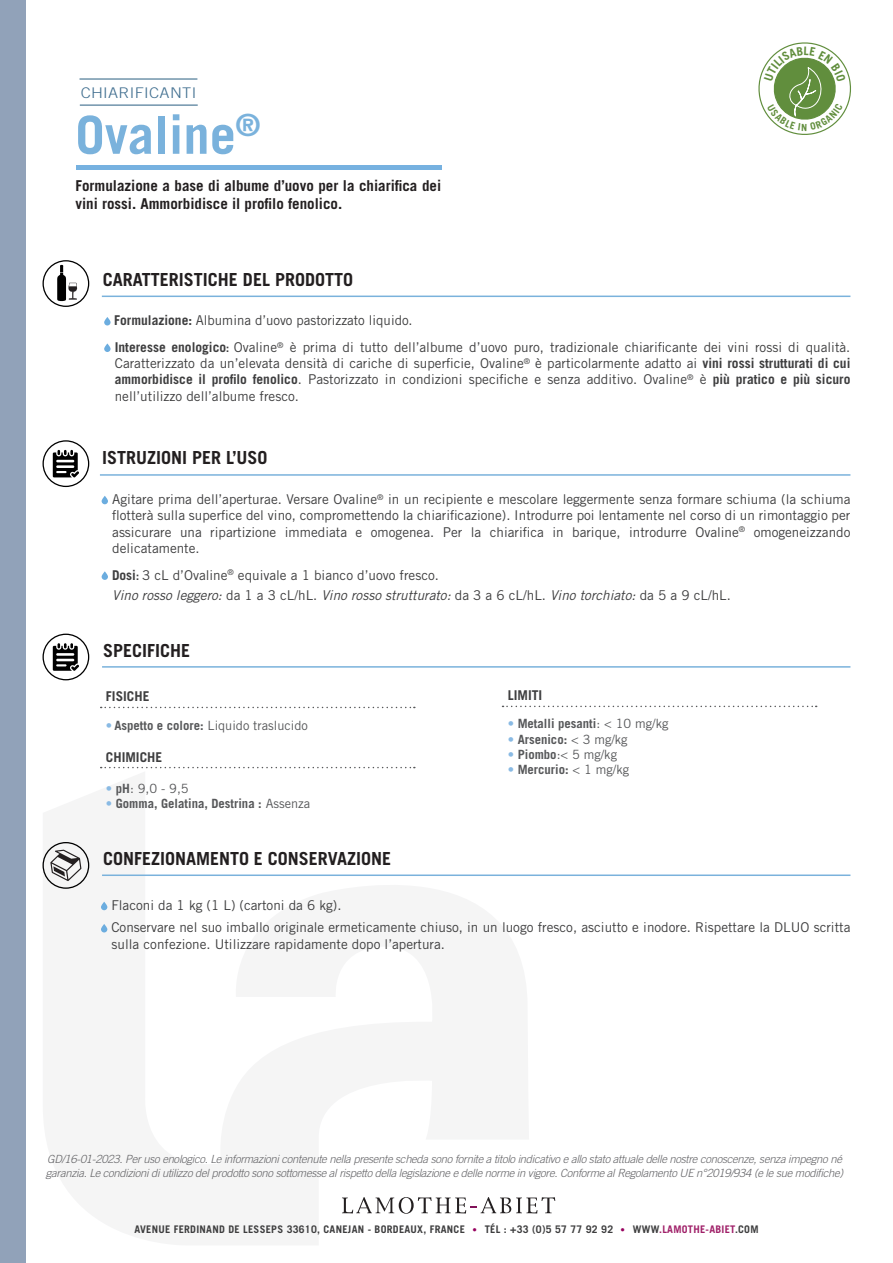
<style>
.page{position:relative;width:893px;height:1263px;background:#fff}
.page>*{position:absolute;margin:0;border:0;box-sizing:border-box;transform-origin:0 0}
.t1{font:700 52.5px "Trade Gothic LT Std";color:#7ab2dc}
.t2{font:700 18px "Trade Gothic LT Std";color:#231f20}
.t3{font:700 15px/18px "Trade Gothic LT Std";color:#231f20}
.t4{font:300 14.7px "Trade Gothic LT Std";letter-spacing:.02em;color:#416f90;scale:1.12 1}
.t5{font:13.5px/16.2px "Trade Gothic LT Std";color:#3e3e3f;text-align:justify}
.t6{font:italic 13.5px "Trade Gothic LT Std";color:#3e3e3f}
.t7{font:700 13.5px "Trade Gothic LT Std";color:#3e3e3f}
.t8{font:700 12.75px "Trade Gothic LT Std";color:#57585a}
.t9{font:12.75px "Trade Gothic LT Std";color:#57585a}
.t10{font:italic 300 11.25px/13.5px "Trade Gothic LT Std";letter-spacing:-.025em;color:#636366}
.t11{font:700 10.5px "Trade Gothic LT Std";letter-spacing:.025em;color:#3e3e3f}
.s1{font-weight:700}
.s2{font-family:"Trade Gothic LT Std Bd Cn 20"}
.s3{font-style:normal}
.s4{font-weight:700;color:#89bae4}
.s5{color:#89bae4}
.s6{font-weight:400}
.s7{font-family:"Trade Gothic LT Std Cn 18";font-weight:400;font-size:9px;color:#97015e}
.s8{color:#a02169}
</style>
<div class="page">
<div style="left:0;top:0;width:26px;height:1263px;background:#91a2b9"></div>
<svg style="left:104px;top:317px;width:7px;height:8px"></svg>
<svg style="left:104px;top:343px;width:7px;height:9px"></svg>
<svg style="left:43px;top:260px;width:46px;height:47px"></svg>
<hr style="left:102px;top:296px;width:748px;height:1px;background:#7ab2dc">
<div style="left:102px;top:496px;width:6px;height:8px;background:#6caddf;border-radius:3px"></div>
<svg style="left:102px;top:571px;width:6px;height:9px"></svg>
<svg style="left:43px;top:440px;width:46px;height:47px"></svg>
<hr style="left:100px;top:474px;width:750px;height:2px;background:#7ab2dc">
<hr style="left:76px;top:166px;width:366px;height:4px;background:#76b1e0">
<div style="left:101px;top:902px;width:6px;height:8px;background:#6caddf;border-radius:3px"></div>
<div style="left:101px;top:924px;width:6px;height:8px;background:#6caddf;border-radius:3px"></div>
<svg style="left:43px;top:842px;width:46px;height:47px"></svg>
<hr style="left:102px;top:874px;width:748px;height:2px;background:#7ab2dc">
<svg style="left:43px;top:634px;width:46px;height:46px"></svg>
<hr style="left:102px;top:666px;width:748px;height:2px;background:#7ab2dc">
<svg style="left:101px;top:707px;width:314px;height:1px"></svg>
<svg style="left:502px;top:706px;width:315px;height:1px"></svg>
<svg style="left:101px;top:767px;width:314px;height:1px"></svg>
<svg style="left:342px;top:1197px;width:213px;height:17px"></svg>
<hr style="left:80px;top:78px;width:117px;height:2px;background:#41708f">
<hr style="left:80px;top:105px;width:118px;height:1px;background:#41708f">
<svg style="left:758px;top:42px;width:93px;height:93px"></svg>
<p class="t4" style="left:81px;top:84px;width:105px">CHIARIFICANTI</p>
<p class="t1" style="left:75px;top:103px;width:186px">Ovaline<sup>®</sup></p>
<p class="t3" style="left:75px;top:176px;width:367px">Formulazione a base di albume d’uovo per la chiarifica dei vini rossi. Ammorbidisce il profilo fenolico.</p>
<p class="t2" style="left:103px;top:269px;width:252px">CARATTERISTICHE DEL PRODOTTO</p>
<p class="t5" style="left:114px;top:312px;width:300px"><span class="s1">Formulazione:</span> Albumina d’uovo pastorizzato liquido.</p>
<p class="t5" style="left:115px;top:339px;width:737px"><span class="s1">Interesse enologico</span><span class="s2">:</span> Ovaline<sup>®</sup> è prima di tutto dell’albume d’uovo puro, tradizionale chiarificante dei vini rossi di qualità.<br>Caratterizzato da un’elevata densità di cariche di superficie, Ovaline<sup>®</sup> è particolarmente adatto ai <span class="s1">vini rossi strutturati di cui ammorbidisce il profilo fenolico</span>. Pastorizzato in condizioni specifiche e senza additivo. Ovaline<sup>®</sup> è <span class="s1">più pratico e più sicuro </span>nell’utilizzo dell’albume fresco.</p>
<p class="t2" style="left:102px;top:446px;width:167px">ISTRUZIONI PER L’USO</p>
<p class="t5" style="left:112px;top:491px;width:740px">Agitare prima dell’aperturae. Versare Ovaline<sup>®</sup> in un recipiente e mescolare leggermente senza formare schiuma (la schiuma flotterà sulla superfice del vino, compromettendo la chiarificazione). Introdurre poi lentamente nel corso di un rimontaggio per assicurare una ripartizione immediata e omogenea. Per la chiarifica in barique, introdurre Ovaline<sup>®</sup> omogeneizzando delicatamente.</p>
<p class="t5" style="left:112px;top:567px;width:328px"><span class="s1">Dosi</span><span class="s2">:</span> 3 cL d’Ovaline<sup>®</sup> equivale a 1 bianco d’uovo fresco.</p>
<p class="t6" style="left:112px;top:587px;width:620px">Vino rosso leggero: <span class="s3">da 1 a 3 cL/hL.</span> Vino rosso strutturato: <span class="s3">da 3 a 6 cL/hL.</span> Vino torchiato: <span class="s3">da 5 a 9 cL/hL.</span></p>
<p class="t2" style="left:103px;top:639px;width:89px">SPECIFICHE</p>
<p class="t7" style="left:106px;top:688px;width:45px">FISICHE</p>
<p class="t9" style="left:106px;top:718px;width:203px"><span class="s4">•</span> <span class="s1">Aspetto e colore:</span> Liquido traslucido</p>
<p class="t7" style="left:106px;top:748px;width:58px">CHIMICHE</p>
<p class="t9" style="left:106px;top:780px;width:84px"><span class="s4">•</span> <span class="s1">pH</span>: 9,0 - 9,5</p>
<p class="t8" style="left:106px;top:796px;width:206px"><span class="s5">•</span> Gomma, Gelatina, Destrina : <span class="s6">Assenza</span></p>
<p class="t2" style="left:103px;top:848px;width:290px">CONFEZIONAMENTO E CONSERVAZIONE</p>
<p class="t7" style="left:508px;top:687px;width:36px">LIMITI</p>
<p class="t8" style="left:508px;top:716px;width:162px"><span class="s5">•</span> Metalli pesanti<span class="s6">: &lt; 10 mg/kg</span></p>
<p class="t8" style="left:508px;top:731px;width:121px"><span class="s5">•</span> Arsenico: <span class="s6">&lt; 3 mg/kg</span></p>
<p class="t9" style="left:508px;top:746px;width:111px"><span class="s4">•</span> <span class="s1">Piombo</span>:&lt; 5 mg/kg</p>
<p class="t8" style="left:508px;top:762px;width:123px"><span class="s5">•</span> Mercurio: <span class="s6">&lt; 1 mg/kg</span></p>
<p class="t5" style="left:111px;top:897px;width:232px">Flaconi da 1 kg (1 L) (cartoni da 6 kg).</p>
<p class="t5" style="left:111px;top:919px;width:741px">Conservare nel suo imballo originale ermeticamente chiuso, in un luogo fresco, asciutto e inodore. Rispettare la DLUO scritta sulla confezione. Utilizzare rapidamente dopo l’apertura.</p>
<p class="t10" style="left:46px;top:1153px;width:799px">GD/16-01-2023. Per uso enologico. Le informazioni contenute nella presente scheda sono fornite a titolo indicativo e allo stato attuale delle nostre conoscenze, senza impegno né garanzia. Le condizioni di utilizzo del prodotto sono sottomesse al rispetto della legislazione e delle norme in vigore. Conforme al Regolamento UE n°2019/934 (e le sue modifiche)</p>
<p class="t11" style="left:134px;top:1223px;width:626px">AVENUE FERDINAND DE LESSEPS 33610, CANEJAN - BORDEAUX, FRANCE <span class="s7">•</span> TÉL : +33 (0)5 57 77 92 92 <span class="s7">•</span> WWW<span class="s8">.LAMOTHE-ABIET</span>.COM</p>
</div>
